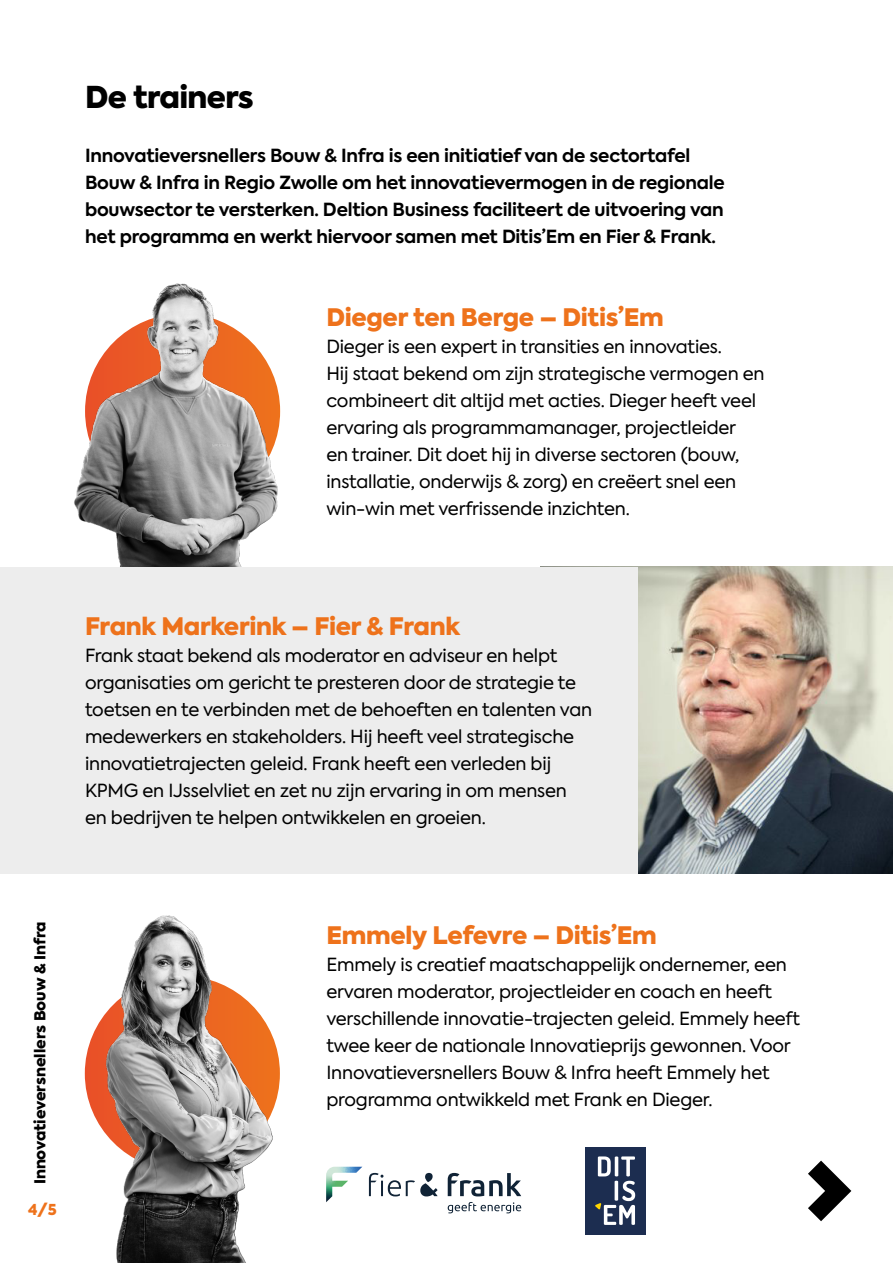
<style>
.page{position:relative;width:893px;height:1263px;background:#fff}
.page>*{position:absolute;margin:0;border:0;box-sizing:border-box;transform-origin:0 0}
.t1{font:900 30px "Axiforma";letter-spacing:-.02em;color:#000}
.t2{font:900 24px "Axiforma";letter-spacing:-.01em;color:#ee721b}
.t3{font:18px/27px "Axiforma";letter-spacing:-.01em;color:#000}
.t4{font:700 18px/27px "Axiforma";letter-spacing:-.01em;color:#000}
.t5{font:900 15px "Axiforma";color:#000}
.t6{font:900 15px "Axiforma";color:#ee721b}
</style>
<div class="page">
<svg style="left:808px;top:1160px;width:43px;height:61px"></svg>
<img style="left:74px;top:283px;width:207px;height:284px">
<img style="left:84px;top:915px;width:438px;height:348px">
<img style="left:638px;top:567px;width:255px;height:306px">
<div style="left:0;top:567px;width:638px;height:306px;background:#ededed"></div>
<svg style="left:448px;top:1173px;width:73px;height:23px"></svg>
<svg style="left:369px;top:1173px;width:70px;height:24px"></svg>
<svg style="left:326px;top:1167px;width:36px;height:35px"></svg>
<svg style="left:448px;top:1202px;width:73px;height:11px"></svg>
<div style="left:585px;top:1147px;width:60px;height:87px;background:#1c2d50"></div>
<svg style="left:595px;top:1156px;width:40px;height:69px"></svg>
<h1 class="t1" style="left:85px;top:76px;width:170px">De trainers</h1>
<p class="t4" style="left:85px;top:143px;width:641px">Innovatieversnellers Bouw &amp; Infra is een initiatief van de sectortafel Bouw &amp; Infra in Regio Zwolle om het innovatievermogen in de regionale bouwsector te versterken. Deltion Business faciliteert de uitvoering van het programma en werkt hiervoor samen met Ditis’Em en Fier &amp; Frank.</p>
<h2 class="t2" style="left:326px;top:300px;width:339px">Dieger ten Berge – Ditis’Em</h2>
<p class="t3" style="left:326px;top:333px;width:440px">Dieger is een expert in transities en innovaties.<br>Hij staat bekend om zijn strategische vermogen en combineert dit altijd met acties. Dieger heeft veel ervaring als programmamanager, projectleider<br>en trainer. Dit doet hij in diverse sectoren (bouw, installatie, onderwijs &amp; zorg) en creëert snel een win-win met verfrissende inzichten.</p>
<h2 class="t2" style="left:85px;top:609px;width:377px">Frank Markerink – Fier &amp; Frank</h2>
<p class="t3" style="left:85px;top:642px;width:509px">Frank staat bekend als moderator en adviseur en helpt organisaties om gericht te presteren door de strategie te toetsen en te verbinden met de behoeften en talenten van medewerkers en stakeholders. Hij heeft veel strategische innovatietrajecten geleid. Frank heeft een verleden bij KPMG en IJsselvliet en zet nu zijn ervaring in om mensen en bedrijven te helpen ontwikkelen en groeien.</p>
<p class="t5" style="left:29px;top:1184px;width:264px;rotate:-90deg">Innovatieversnellers Bouw &amp; Infra</p>
<p class="t6" style="left:28px;top:1198px;width:30px">4/5</p>
<h2 class="t2" style="left:326px;top:918px;width:332px">Emmely Lefevre – Ditis’Em</h2>
<p class="t3" style="left:326px;top:951px;width:475px">Emmely is creatief maatschappelijk ondernemer, een ervaren moderator, projectleider en coach en heeft verschillende innovatie-trajecten geleid. Emmely heeft twee keer de nationale Innovatieprijs gewonnen. Voor Innovatieversnellers Bouw &amp; Infra heeft Emmely het programma ontwikkeld met Frank en Dieger.</p>
</div>
